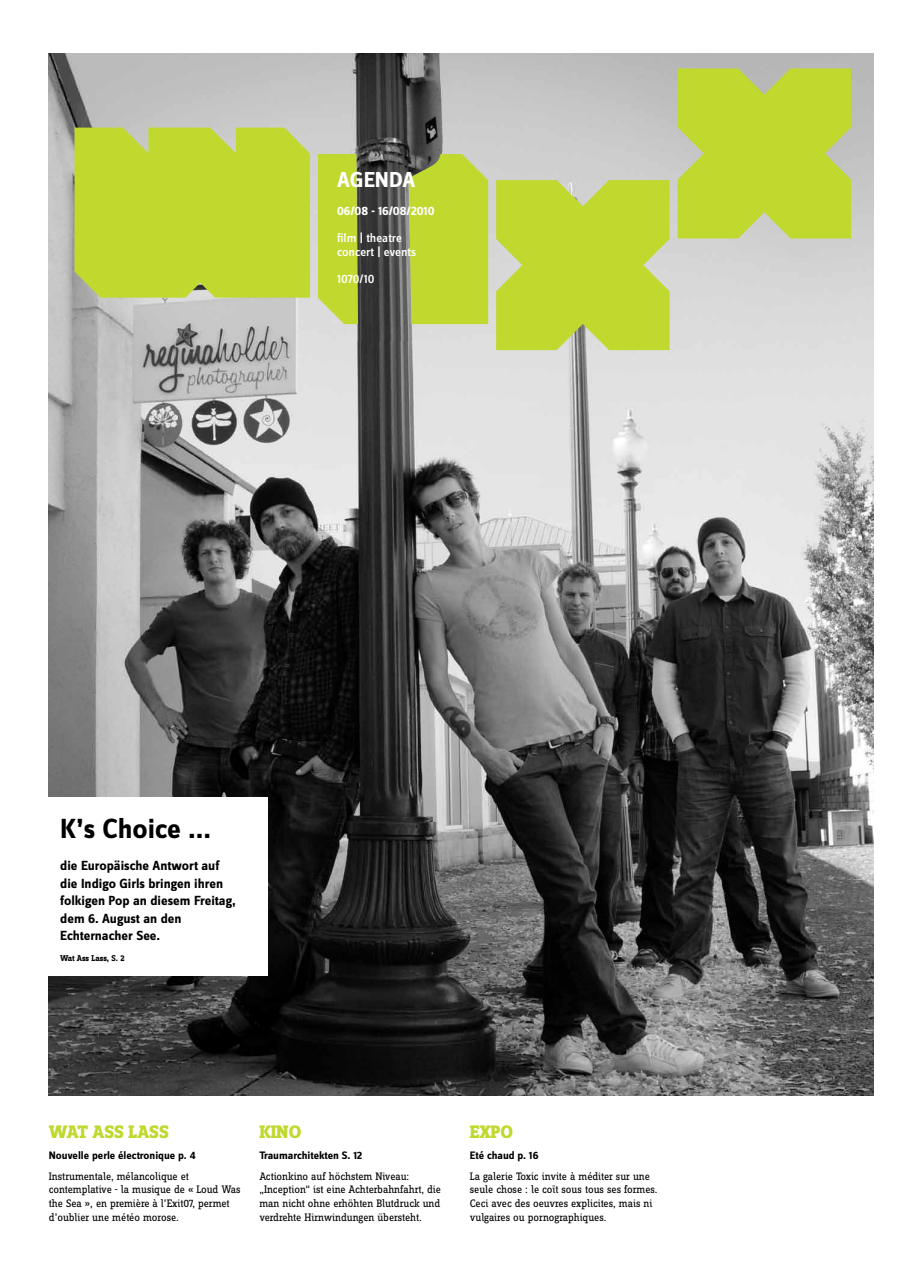
<style>
.page{position:relative;width:922px;height:1276px;background:#fff}
.page>*{position:absolute;margin:0;border:0;box-sizing:border-box;transform-origin:0 0}
.t1{font:700 28.75px "Zine Sans Dis";color:#000}
.t2{font:700 22.5px "Zine Sans Dis";color:#fff}
.t3{font:800 18.75px "Zine Slab Dis";color:#c1d82f}
.t4{font:700 13.75px/17.5px "Zine Sans Dis";color:#000}
.t5{font:500 12.75px/13.8px "Zine Sans Dis";color:#fff}
.t6{font:700 12.75px "Zine Sans Dis";color:#fff}
.t7{font:11.25px/13.8px "Zine Slab Dis";letter-spacing:-.01em;color:#000}
.t8{font:700 11.25px "Zine Sans Dis";color:#000}
.t9{font:700 8.75px "Zine Slab Dis";letter-spacing:-.005em;color:#000}
</style>
<div class="page">
<img style="left:49px;top:53px;width:823px;height:1042px">
<div style="left:32px;top:797px;width:235px;height:179px;background:#fff"></div>
<svg style="left:496px;top:180px;width:173px;height:170px;background:#c2d73d"></svg>
<svg style="left:677px;top:68px;width:173px;height:170px;background:#c1d53d"></svg>
<div style="left:446px;top:154px;width:42px;height:170px;background:#c1d82f"></div>
<div style="left:74px;top:128px;width:209px;height:170px;background:#c1d82f"></div>
<img style="left:283px;top:53px;width:163px;height:288px">
<h2 class="t2" style="left:337px;top:168px;width:80px">AGENDA</h2>
<p class="t6" style="left:337px;top:204px;width:99px">06/08 - 16/08/2010</p>
<p class="t5" style="left:337px;top:232px;width:81px">film | theatre concert | events</p>
<p class="t5" style="left:337px;top:273px;width:39px">1070/10</p>
<h1 class="t1" style="left:60px;top:813px;width:152px">K’s Choice ...</h1>
<p class="t4" style="left:60px;top:857px;width:177px">die Europäische Antwort auf die Indigo Girls bringen ihren folkigen Pop an diesem Freitag, dem 6. August an den<br>Echternacher See.</p>
<p class="t9" style="left:60px;top:953px;width:66px">Wat Ass Lass, S. 2</p>
<h3 class="t3" style="left:49px;top:1121px;width:121px">WAT ASS LASS</h3>
<h3 class="t3" style="left:259px;top:1121px;width:43px">KINO</h3>
<h3 class="t3" style="left:469px;top:1121px;width:45px">EXPO</h3>
<p class="t8" style="left:49px;top:1149px;width:148px">Nouvelle perle électronique p. 4</p>
<p class="t7" style="left:49px;top:1169px;width:193px">Instrumentale, mélancolique et contemplative - la musique de « Loud Was the Sea », en première à l’Exit07, permet d’oublier une météo morose.</p>
<p class="t8" style="left:469px;top:1149px;width:70px">Eté chaud p. 16</p>
<p class="t7" style="left:469px;top:1169px;width:189px">La galerie Toxic invite à méditer sur une seule chose : le coït sous tous ses formes.<br>Ceci avec des oeuvres explicites, mais ni vulgaires ou pornographiques.</p>
<p class="t8" style="left:259px;top:1149px;width:104px">Traumarchitekten S. 12</p>
<p class="t7" style="left:259px;top:1169px;width:183px">Actionkino auf höchstem Niveau: „Inception“ ist eine Achterbahnfahrt, die man nicht ohne erhöhten Blutdruck und verdrehte Hirnwindungen übersteht.</p>
</div>
